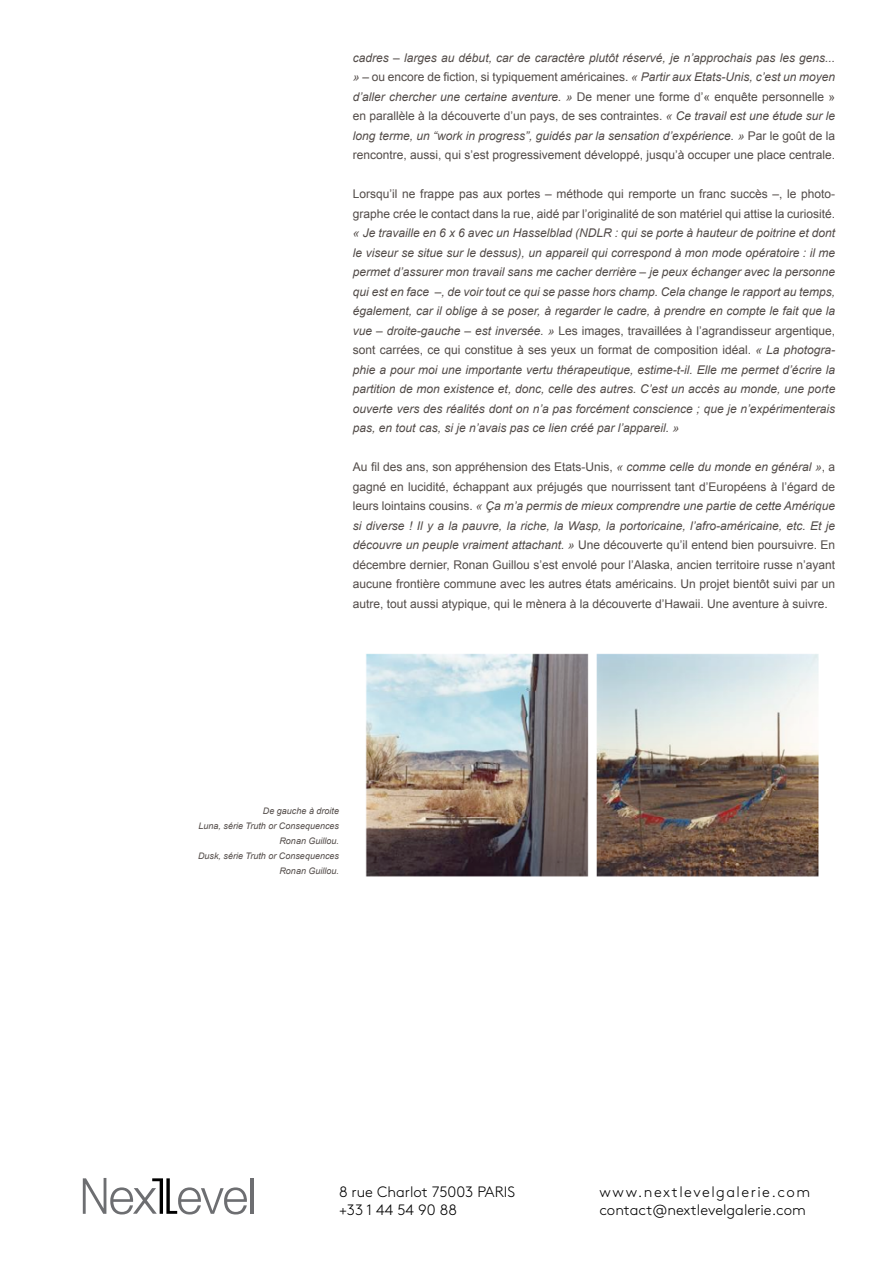
<style>
.page{position:relative;width:893px;height:1263px;background:#fff}
.page>*{position:absolute;margin:0;border:0;box-sizing:border-box;transform-origin:0 0}
.t1{font:300 15px/18px "Brown Std";color:#000}
.t2{font:italic 12px/19.5px "Arial";color:#524b48;text-align:justify}
.t3{font:12px/19.5px "Arial";color:#524b48}
.t4{font:italic 9px/15px "Arial";color:#524b48;text-align:right}
.s1{font-style:normal}
.s2{font-style:italic}
</style>
<div class="page">
<img style="left:365px;top:653px;width:454px;height:224px">
<hr style="left:250px;top:1178px;width:4px;height:36px;background:#6d6e71">
<svg style="left:83px;top:1178px;width:164px;height:36px"></svg>
<p class="t2" style="left:353px;top:48px;width:484px">cadres – larges au début, car de caractère plutôt réservé, je n’approchais pas les gens... » <span class="s1">– ou encore de fiction, si typiquement américaines.</span> « Partir aux Etats-Unis, c’est un moyen d’aller chercher une certaine aventure. » <span class="s1">De mener une forme d’« enquête personnelle » en parallèle à la découverte d’un pays, de ses contraintes.</span> « Ce travail est une étude sur le long terme, un “work in progress”, guidés par la sensation d’expérience. » <span class="s1">Par le goût de la rencontre, aussi, qui s’est progressivement développé, jusqu’à occuper une place centrale.</span></p>
<p class="t3" style="left:353px;top:185px;width:484px">Lorsqu’il ne frappe pas aux portes – méthode qui remporte un franc succès –, le photo&shy;graphe crée le contact dans la rue, aidé par l’originalité de son matériel qui attise la curiosité.</p>
<p class="t2" style="left:353px;top:224px;width:484px">« Je travaille en 6 x 6 avec un Hasselblad (NDLR : qui se porte à hauteur de poitrine et dont le viseur se situe sur le dessus), un appareil qui correspond à mon mode opératoire : il me permet d’assurer mon travail sans me cacher derrière – je peux échanger avec la personne qui est en face –, de voir tout ce qui se passe hors champ. Cela change le rapport au temps, également, car il oblige à se poser, à regarder le cadre, à prendre en compte le fait que la vue – droite-gauche – est inversée. » <span class="s1">Les images, travaillées à l’agrandisseur argentique, sont carrées, ce qui constitue à ses yeux un format de composition idéal.</span> « La photogra&shy;phie a pour moi une importante vertu thérapeutique, estime-t-il. Elle me permet d’écrire la partition de mon existence et, donc, celle des autres. C’est un accès au monde, une porte ouverte vers des réalités dont on n’a pas forcément conscience ; que je n’expérimenterais pas, en tout cas, si je n’avais pas ce lien créé par l’appareil. »</p>
<p class="t3" style="left:353px;top:458px;width:484px;text-align:justify">Au fil des ans, son appréhension des Etats-Unis, <span class="s2">« comme celle du monde en général »</span>, a gagné en lucidité, échappant aux préjugés que nourrissent tant d’Européens à l’égard de leurs lointains cousins. <span class="s2">« Ça m’a permis de mieux comprendre une partie de cette Amérique si diverse ! Il y a la pauvre, la riche, la Wasp, la portoricaine, l’afro-américaine, etc. Et je découvre un peuple vraiment attachant. »</span> Une découverte qu’il entend bien poursuivre. En décembre dernier, Ronan Guillou s’est envolé pour l’Alaska, ancien territoire russe n’ayant aucune frontière commune avec les autres états américains. Un projet bientôt suivi par un autre, tout aussi atypique, qui le mènera à la découverte d’Hawaii. Une aventure à suivre.</p>
<p class="t4" style="left:198px;top:803px;width:142px">De gauche à droite<br>Luna, série Truth or Consequences<br>Ronan Guillou.<br>Dusk, série Truth or Consequences<br>Ronan Guillou.</p>
<p class="t1" style="left:339px;top:1182px;width:178px">8 rue Charlot 75003 PARIS +33 1 44 54 90 88</p>
<p class="t1" style="left:599px;top:1182px;width:212px">www.nextlevelgalerie.com contact@nextlevelgalerie.com</p>
</div>
